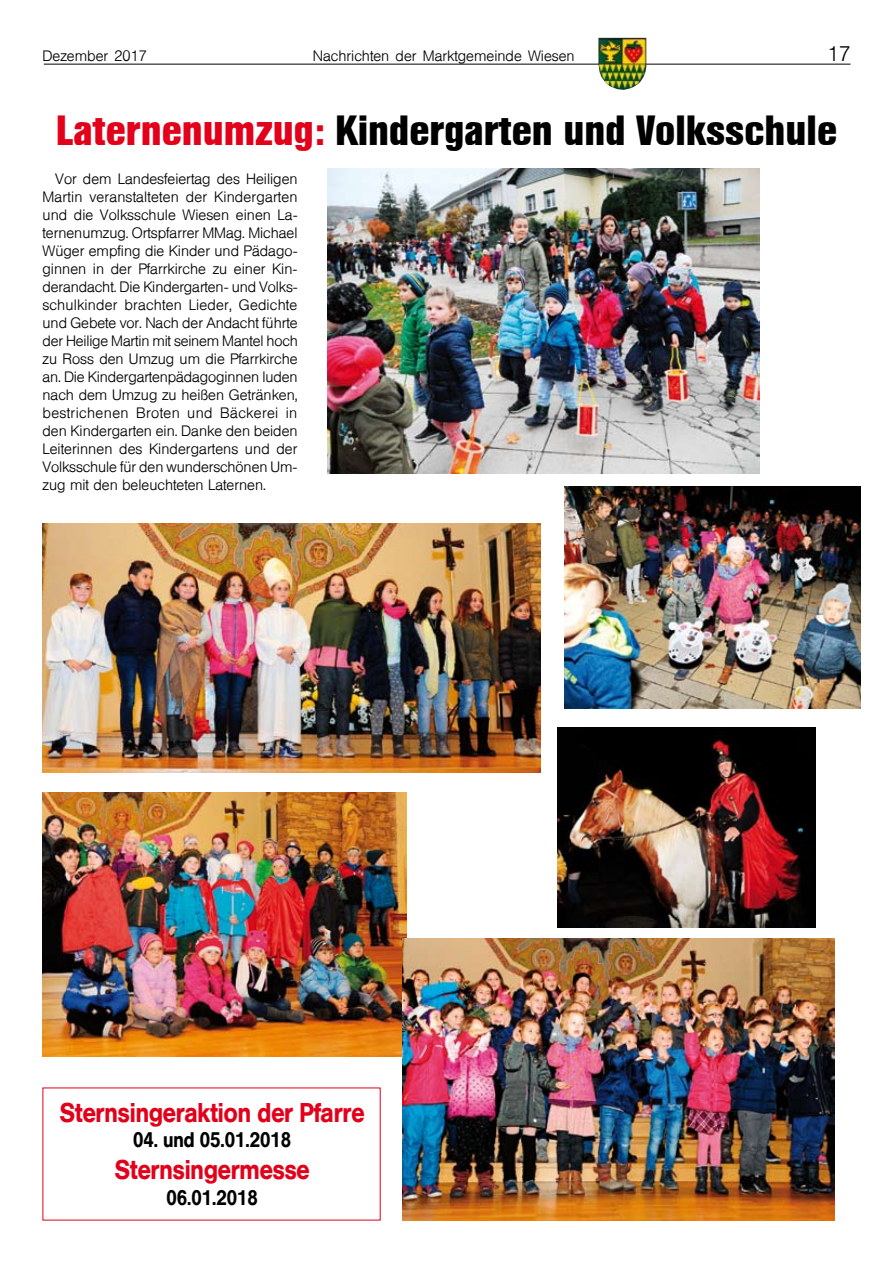
<style>
.page{position:relative;width:893px;height:1263px;background:#fff}
.page>*{position:absolute;margin:0;border:0;box-sizing:border-box;transform-origin:0 0}
.t1{font:700 42px "Helvetica Condensed BQ";color:#000}
.t2{font:500 27px "Helvetica BQ";color:#e2001a;scale:.88 1}
.t3{font:500 21px "Helvetica BQ";color:#000;scale:.88 1}
.t4{font:300 21px "Helvetica BQ";color:#000}
.t5{font:300 15px/18px "Helvetica BQ";color:#000;text-align:justify}
.s1{color:#e2001a}
</style>
<div class="page">
<hr style="left:44px;top:64px;width:806px;height:1px;background:#000">
<img style="left:598px;top:38px;width:48px;height:52px">
<img style="left:327px;top:169px;width:432px;height:304px">
<img style="left:43px;top:523px;width:498px;height:249px">
<img style="left:43px;top:792px;width:363px;height:264px">
<img style="left:403px;top:939px;width:432px;height:281px">
<img style="left:564px;top:486px;width:296px;height:223px">
<img style="left:557px;top:727px;width:258px;height:200px">
<p class="t5" style="left:43px;top:48px;width:106px">Dezember 2017</p>
<p class="t5" style="left:313px;top:48px;width:263px">Nachrichten der Marktgemeinde Wiesen</p>
<h3 class="t4" style="left:828px;top:42px;width:24px">17</h3>
<h1 class="t1" style="left:56px;top:106px;width:783px"><span class="s1">Laternenumzug:</span> Kindergarten und Volksschule</h1>
<p class="t5" style="left:43px;top:170px;width:257px;text-indent:13px">Vor dem Landesfeiertag des Heiligen Martin veranstalteten der Kindergarten und die Volksschule Wiesen einen La&shy;ternenumzug. Ortspfarrer MMag. Michael Wüger empfing die Kinder und Pädago&shy;ginnen in der Pfarrkirche zu einer Kin&shy;derandacht. Die Kindergarten- und Volks&shy;schulkinder brachten Lieder, Gedichte und Gebete vor. Nach der Andacht führte der Heilige Martin mit seinem Mantel hoch zu Ross den Umzug um die Pfarrkirche an. Die Kindergartenpädagoginnen luden nach dem Umzug zu heißen Getränken, bestrichenen Broten und Bäckerei in den Kindergarten ein. Danke den beiden Leiterinnen des Kindergartens und der Volksschule für den wunderschönen Um&shy;zug mit den beleuchteten Laternen.</p>
<h2 class="t2" style="left:60px;top:1096px;width:347px">Sternsingeraktion der Pfarre</h2>
<h3 class="t3" style="left:133px;top:1127px;width:181px">04. und 05.01.2018</h3>
<h2 class="t2" style="left:115px;top:1154px;width:223px">Sternsingermesse</h2>
<h3 class="t3" style="left:166px;top:1185px;width:106px">06.01.2018</h3>
</div>
